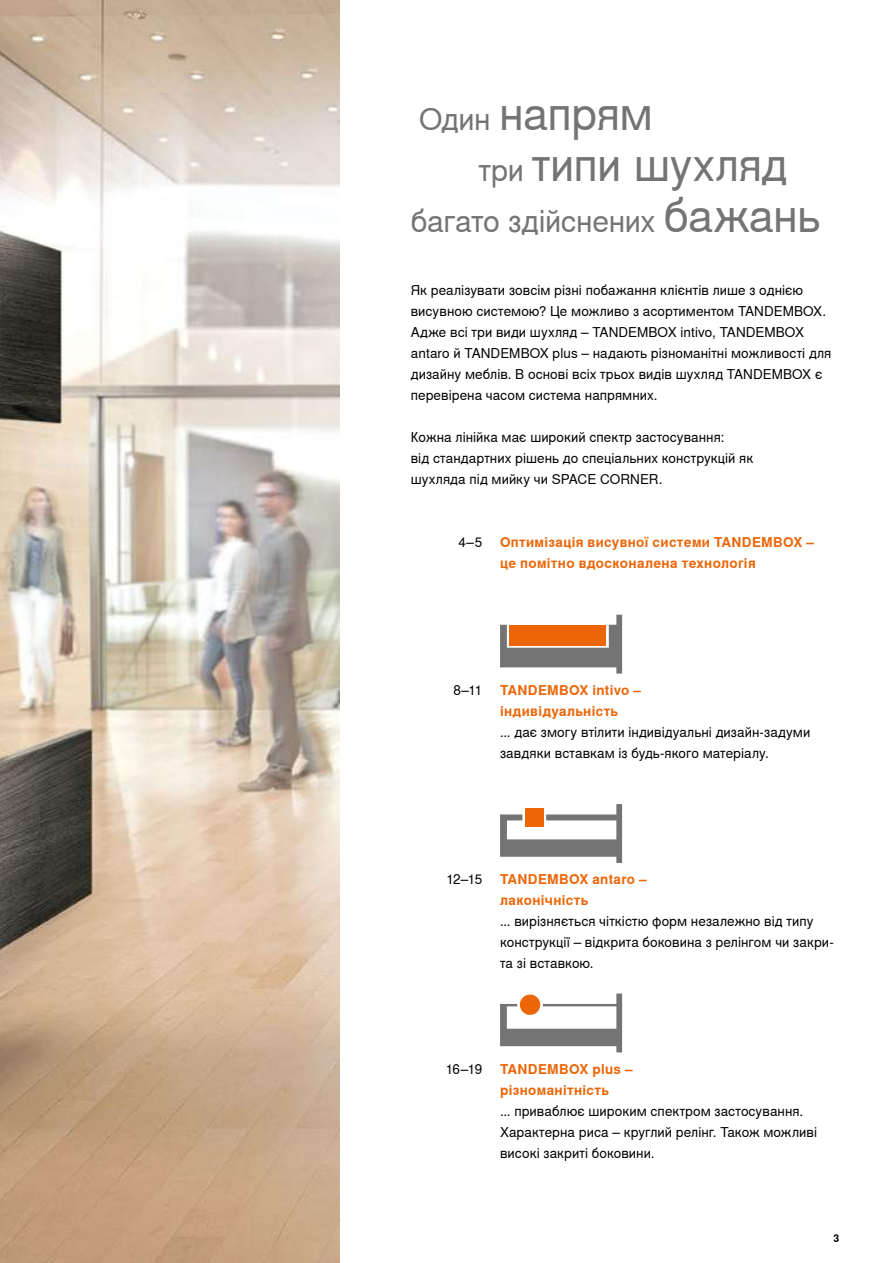
<style>
.page{position:relative;width:893px;height:1263px;background:#fff}
.page>*{position:absolute;margin:0;border:0;box-sizing:border-box;transform-origin:0 0}
.t1{font:45px/51px "Nimbus Sans Global";letter-spacing:-.015em;color:#757474}
.t2{font:30px "Nimbus Sans Global";letter-spacing:-.01em;color:#757474}
.t3{font:13.5px/21px "Nimbus Sans Global";letter-spacing:.005em;color:#000}
.t4{font:700 13.5px/21px "Nimbus Sans Global";letter-spacing:.025em;color:#ec6608}
.t5{font:700 10.5px "Nimbus Sans Global";color:#000}
.s1{font-size:30px}
.s2{font-size:45px}
</style>
<div class="page">
<svg style="left:500px;top:993px;width:122px;height:59px"></svg>
<div style="left:520px;top:994px;width:20px;height:21px;background:#ec6608;border-radius:50%"></div>
<svg style="left:500px;top:804px;width:122px;height:59px"></svg>
<div style="left:525px;top:808px;width:18px;height:18px;background:#ec6608"></div>
<svg style="left:500px;top:615px;width:122px;height:59px"></svg>
<img style="left:0;top:0;width:339px;height:1263px">
<h1 class="t1" style="left:479px;top:88px;width:311px;text-indent:-60px"><span class="s1">Один</span> напрям<br><span class="s1">три</span> типи шухляд</h1>
<h2 class="t2" style="left:411px;top:204px;width:411px">багато здійснених <span class="s2">бажань</span></h2>
<p class="t3" style="left:411px;top:280px;width:422px">Як реалізувати зовсім різні побажання клієнтів лише з однією висувною системою? Це можливо з асортиментом TANDEMBOX.<br>Адже всі три види шухляд – TANDEMBOX intivo, TANDEMBOX antaro й TANDEMBOX plus – надають різноманітні можливості для дизайну меблів. В основі всіх трьох видів шухляд TANDEMBOX є перевірена часом система напрямних.</p>
<p class="t3" style="left:411px;top:427px;width:344px">Кожна лінійка має широкий спектр застосування:<br>від стандартних рішень до спеціальних конструкцій як шухляда під мийку чи SPACE CORNER.</p>
<p class="t3" style="left:458px;top:532px;width:25px">4–5</p>
<p class="t4" style="left:500px;top:532px;width:315px">Оптимізація висувної системи TANDEMBOX – це помітно вдосконалена технологія</p>
<p class="t3" style="left:453px;top:679px;width:30px">8–11</p>
<p class="t4" style="left:500px;top:679px;width:142px">TANDEMBOX intivo – індивідуальність</p>
<p class="t3" style="left:500px;top:721px;width:312px">... дає змогу втілити індивідуальні дизайн-задуми завдяки вставкам із будь-якого матеріалу.</p>
<p class="t3" style="left:446px;top:869px;width:37px">12–15</p>
<p class="t4" style="left:500px;top:869px;width:148px">TANDEMBOX antaro – лаконічність</p>
<p class="t3" style="left:500px;top:911px;width:335px">... вирізняється чіткістю форм незалежно від типу конструкції – відкрита боковина з релінгом чи закри&shy;та зі вставкою.</p>
<p class="t3" style="left:446px;top:1058px;width:38px">16–19</p>
<p class="t4" style="left:500px;top:1058px;width:134px">TANDEMBOX plus – різноманітність</p>
<p class="t3" style="left:500px;top:1100px;width:318px">... приваблює широким спектром застосування.<br>Характерна риса – круглий релінг. Також можливі високі закриті боковини.</p>
<p class="t5" style="left:833px;top:1232px;width:7px">3</p>
</div>
